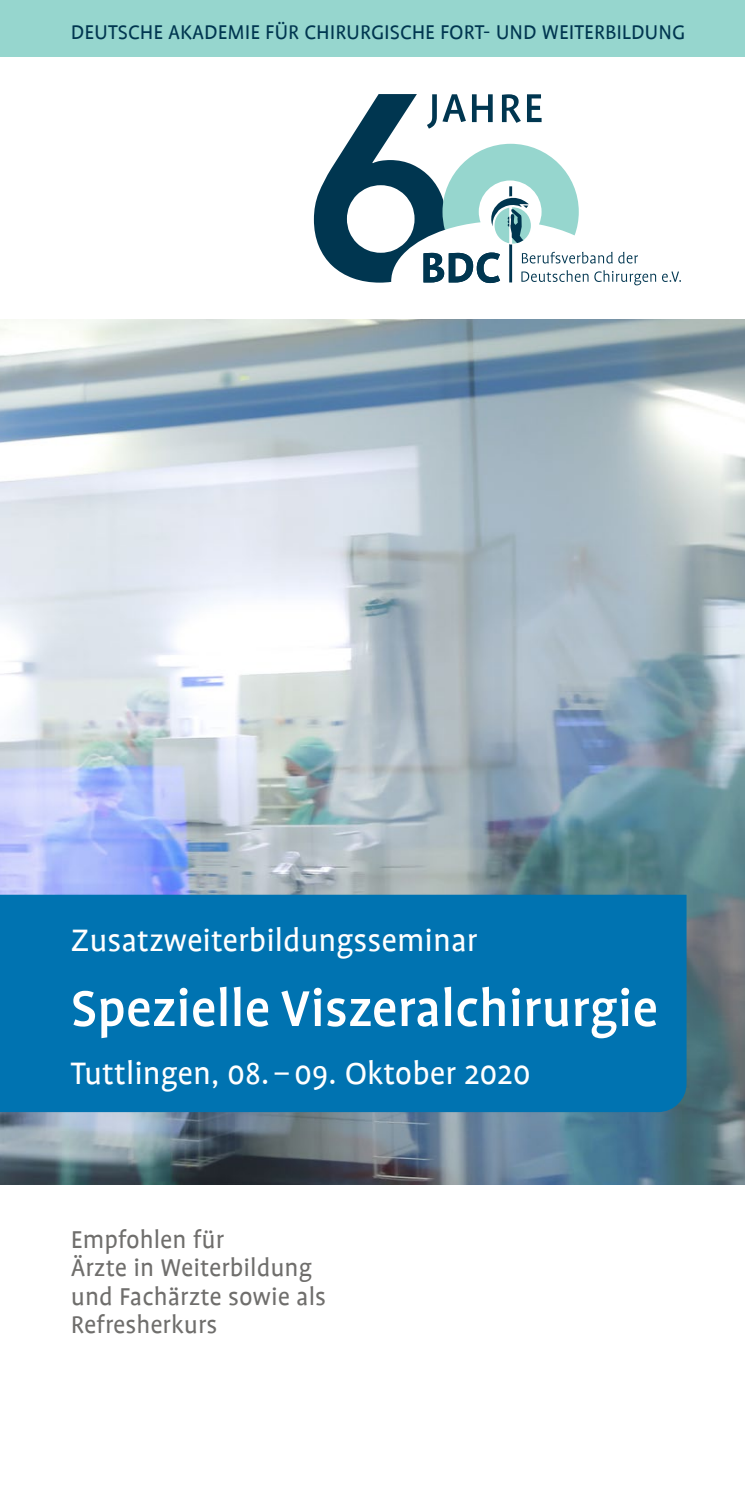
<style>
.page{position:relative;width:745px;height:1489px;background:#fff}
.page>*{position:absolute;margin:0;border:0;box-sizing:border-box;transform-origin:0 0}
.t1{font:500 57.5px "Profile";color:#fff}
.t2{font:35px "Profile";color:#fff}
.t3{font:27.5px/28.2px "Profile";color:#6f6e6c}
.t4{font:22.5px "Profile";color:#003650}
</style>
<div class="page">
<div style="left:0;top:0;width:744px;height:57px;background:#96d6ce"></div>
<img style="left:0;top:319px;width:744px;height:864px">
<div style="left:0;top:894px;width:686px;height:218px;background:#0073b1"></div>
<svg style="left:662px;top:271px;width:18px;height:11px"></svg>
<svg style="left:314px;top:94px;width:341px;height:191px"></svg>
<p class="t4" style="left:71px;top:21px;width:615px">DEUTSCHE AKADEMIE FÜR CHIRURGISCHE FORT- UND WEITERBILDUNG</p>
<p class="t2" style="left:71px;top:922px;width:408px">Zusatzweiterbildungsseminar</p>
<h1 class="t1" style="left:71px;top:978px;width:588px">Spezielle Viszeralchirurgie</h1>
<p class="t2" style="left:71px;top:1054px;width:461px">Tuttlingen, 08. –09. Oktober 2020</p>
<p class="t3" style="left:71px;top:1225px;width:256px">Empfohlen für<br>Ärzte in Weiterbildung und Fachärzte sowie als<br>Refresherkurs</p>
</div>
